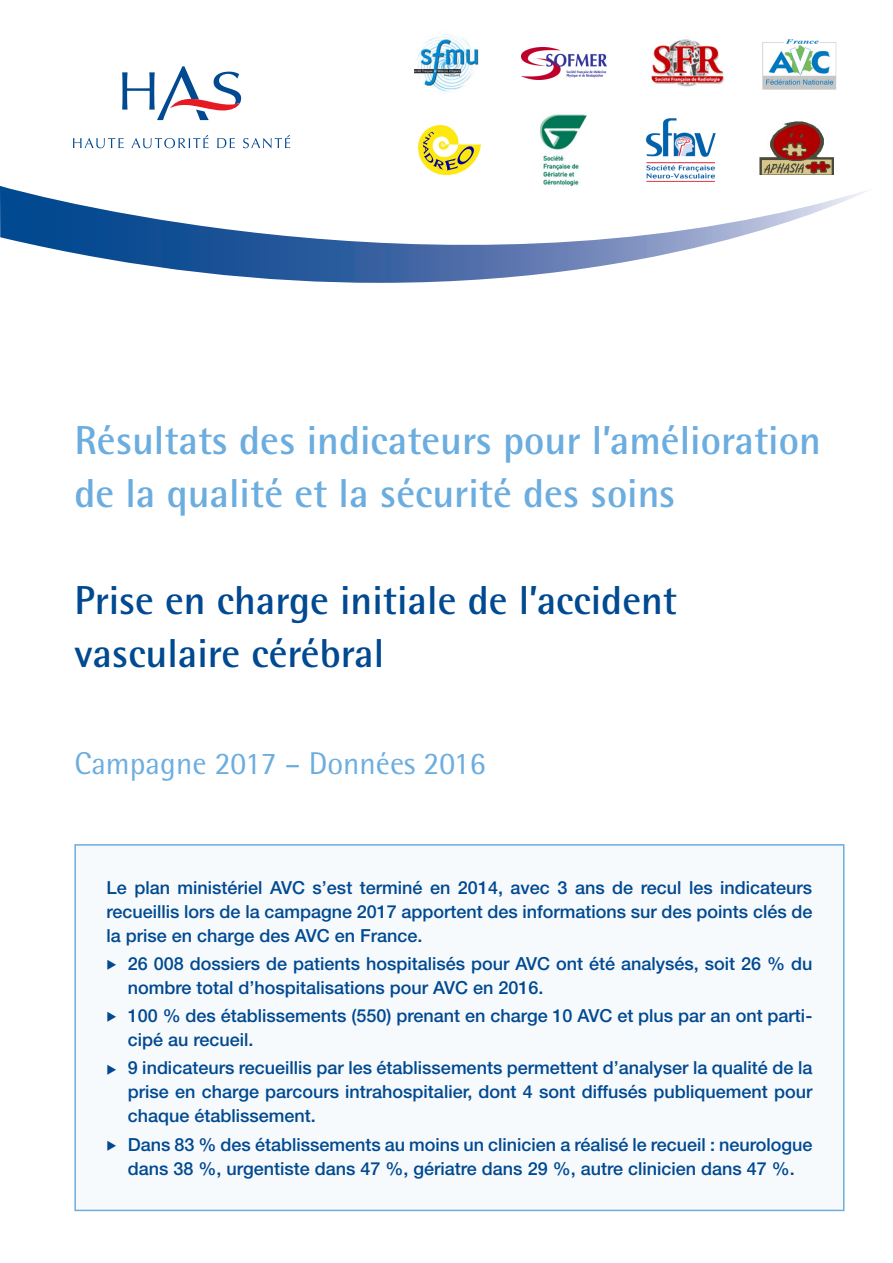
<style>
.page{position:relative;width:893px;height:1263px;background:#fff}
.page>*{position:absolute;margin:0;border:0;box-sizing:border-box;transform-origin:0 0}
.t1{font:700 40.5px/52.5px "Rotis Semi Sans Std";color:#6caddf}
.t2{font:700 40.5px/52.5px "Rotis Semi Sans Std";color:#014990}
.t3{font:31.5px "Rotis Semi Sans Std";color:#6caddf}
.texte_courant{font:500 18px/24px "Helvetica Neue LT Std";color:#014990}
</style>
<div class="page">
<div style="left:74px;top:844px;width:770px;height:367px;background:#f6fafd;border:2px solid #6caddf"></div>
<svg style="left:0;top:186px;width:866px;height:97px"></svg>
<svg style="left:73px;top:138px;width:51px;height:10px"></svg>
<svg style="left:131px;top:135px;width:78px;height:13px"></svg>
<svg style="left:217px;top:138px;width:18px;height:10px"></svg>
<svg style="left:243px;top:135px;width:47px;height:13px"></svg>
<svg style="left:122px;top:66px;width:119px;height:54px"></svg>
<img style="left:415px;top:34px;width:310px;height:58px">
<img style="left:521px;top:48px;width:85px;height:31px">
<img style="left:762px;top:39px;width:75px;height:51px">
<img style="left:516px;top:114px;width:93px;height:73px">
<img style="left:646px;top:118px;width:70px;height:64px">
<img style="left:419px;top:125px;width:61px;height:49px">
<img style="left:760px;top:122px;width:74px;height:53px">
<p class="t1" style="left:74px;top:414px;width:748px">Résultats des indicateurs pour l’amélioration de la qualité et la sécurité des soins</p>
<p class="t2" style="left:74px;top:574px;width:604px">Prise en charge initiale de l’accident vasculaire cérébral</p>
<p class="t3" style="left:74px;top:745px;width:413px">Campagne 2017 – Données 2016</p>
<p class="texte_courant" style="left:107px;top:875px;width:707px;text-align:justify">Le plan ministériel AVC s’est terminé en 2014, avec 3 ans de recul les indicateurs recueillis lors de la campagne 2017 apportent des informations sur des points clés de la prise en charge des AVC en France.</p>
<p class="texte_courant" style="left:128px;top:951px;width:686px">26 008 dossiers de patients hospitalisés pour AVC ont été analysés, soit 26 % du nombre total d’hospitalisations pour AVC en 2016.</p>
<p class="texte_courant" style="left:128px;top:1003px;width:686px">100 % des établissements (550) prenant en charge 10 AVC et plus par an ont parti&shy;cipé au recueil.</p>
<p class="texte_courant" style="left:128px;top:1056px;width:686px;text-align:justify">9 indicateurs recueillis par les établissements permettent d’analyser la qualité de la prise en charge parcours intrahospitalier, dont 4 sont diffusés publiquement pour chaque établissement.</p>
<p class="texte_courant" style="left:128px;top:1132px;width:686px">Dans 83 % des établissements au moins un clinicien a réalisé le recueil : neurologue dans 38 %, urgentiste dans 47 %, gériatre dans 29 %, autre clinicien dans 47 %.</p>
</div>
